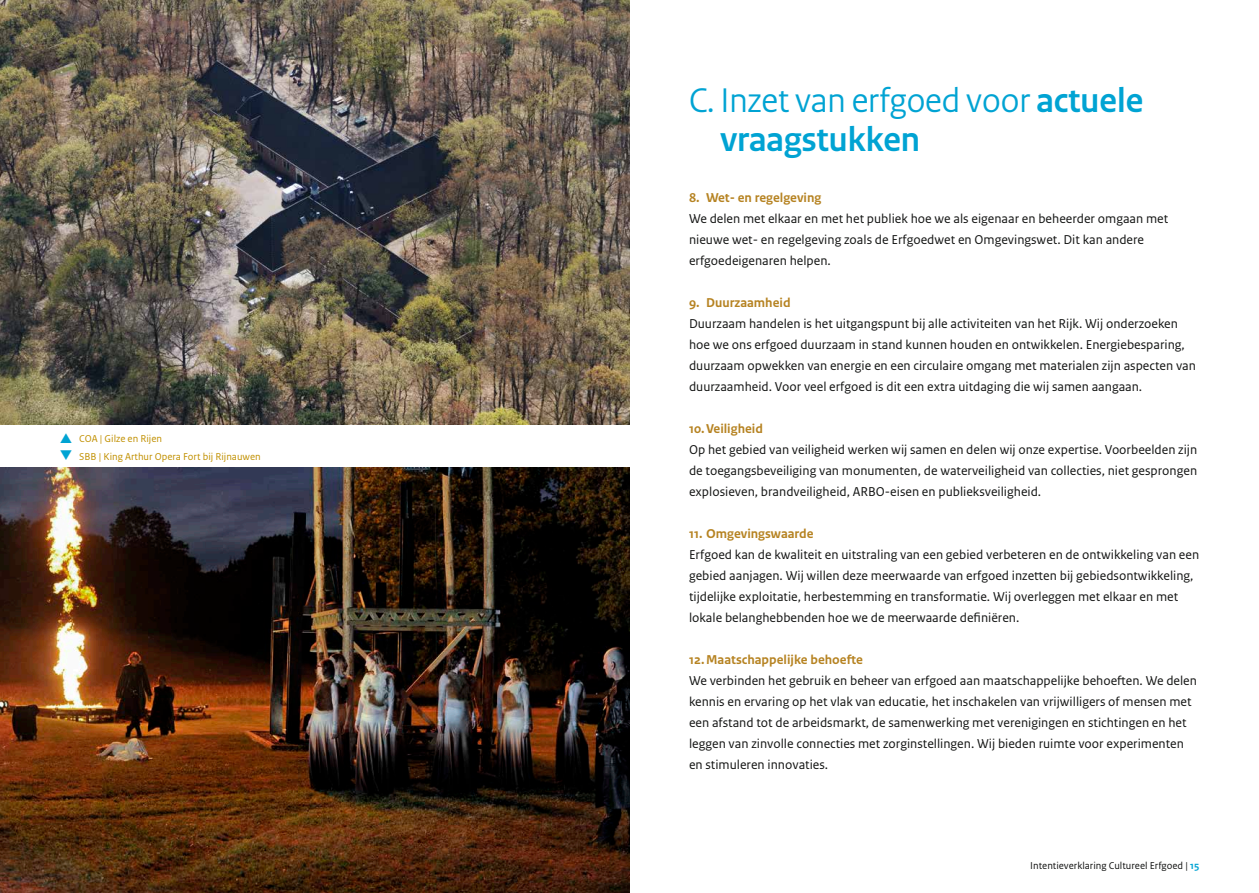
<style>
.page{position:relative;width:1259px;height:893px;background:#fff}
.page>*{position:absolute;margin:0;border:0;box-sizing:border-box;transform-origin:0 0}
.t1{font:36px/39px "Rijksoverheid Sans Heading";color:#00a3d3}
.t2{font:13.5px/21px "Rijksoverheid Sans Text";color:#131413}
.t3{font:700 13.5px "Rijksoverheid Sans Text";color:#b68322}
.t4{font:10.5px "Rijksoverheid Sans Text";color:#c19000}
.t5{font:10.5px "Rijksoverheid Sans Text";color:#131413}
.s1{color:#00a3d3}
.s2{font-weight:700}
.s3{font-weight:700;color:#00a3d3}
</style>
<div class="page">
<img style="left:0;top:0;width:629px;height:425px">
<img style="left:0;top:468px;width:629px;height:425px">
<p class="t4" style="left:79px;top:433px;width:84px">COA | Gilze en Rijen</p>
<p class="t4" style="left:60px;top:451px;width:203px"><span class="s1">❑</span> SBB | King Arthur Opera Fort bij Rijnauwen</p>
<h1 class="t1" style="left:720px;top:81px;width:424px;text-indent:-31px">C. Inzet van erfgoed voor <span class="s2">actuele vraagstukken</span></h1>
<p class="t3" style="left:689px;top:190px;width:134px">8. Wet- en regelgeving</p>
<p class="t2" style="left:689px;top:209px;width:481px">We delen met elkaar en met het publiek hoe we als eigenaar en beheerder omgaan met nieuwe wet- en regelgeving zoals de Erfgoedwet en Omgevingswet. Dit kan andere erfgoedeigenaren helpen.</p>
<p class="t3" style="left:689px;top:295px;width:103px">9. Duurzaamheid</p>
<p class="t2" style="left:689px;top:314px;width:508px">Duurzaam handelen is het uitgangspunt bij alle activiteiten van het Rijk. Wij onderzoeken hoe we ons erfgoed duurzaam in stand kunnen houden en ontwikkelen. Energiebesparing, duurzaam opwekken van energie en een circulaire omgang met materialen zijn aspecten van duurzaamheid. Voor veel erfgoed is dit een extra uitdaging die wij samen aangaan.</p>
<p class="t3" style="left:689px;top:421px;width:75px">10.Veiligheid</p>
<p class="t2" style="left:689px;top:440px;width:510px;text-align:justify">Op het gebied van veiligheid werken wij samen en delen wij onze expertise. Voorbeelden zijn de toegangsbeveiliging van monumenten, de waterveiligheid van collecties, niet gesprongen explosieven, brandveiligheid, ARBO-eisen en publieksveiligheid.</p>
<p class="t3" style="left:689px;top:526px;width:126px">11. Omgevingswaarde</p>
<p class="t2" style="left:689px;top:545px;width:512px">Erfgoed kan de kwaliteit en uitstraling van een gebied verbeteren en de ontwikkeling van een gebied aanjagen. Wij willen deze meerwaarde van erfgoed inzetten bij gebiedsontwikkeling, tijdelijke exploitatie, herbestemming en transformatie. Wij overleggen met elkaar en met lokale belanghebbenden hoe we de meerwaarde definiëren.</p>
<p class="t3" style="left:689px;top:652px;width:175px">12.Maatschappelijke behoefte</p>
<p class="t2" style="left:689px;top:671px;width:509px">We verbinden het gebruik en beheer van erfgoed aan maatschappelijke behoeften. We delen kennis en ervaring op het vlak van educatie, het inschakelen van vrijwilligers of mensen met een afstand tot de arbeidsmarkt, de samenwerking met verenigingen en stichtingen en het leggen van zinvolle connecties met zorginstellingen. Wij bieden ruimte voor experimenten en stimuleren innovaties.</p>
<p class="t5" style="left:1030px;top:860px;width:171px">Intentieverklaring Cultureel Erfgoed | <span class="s3">15</span></p>
</div>
